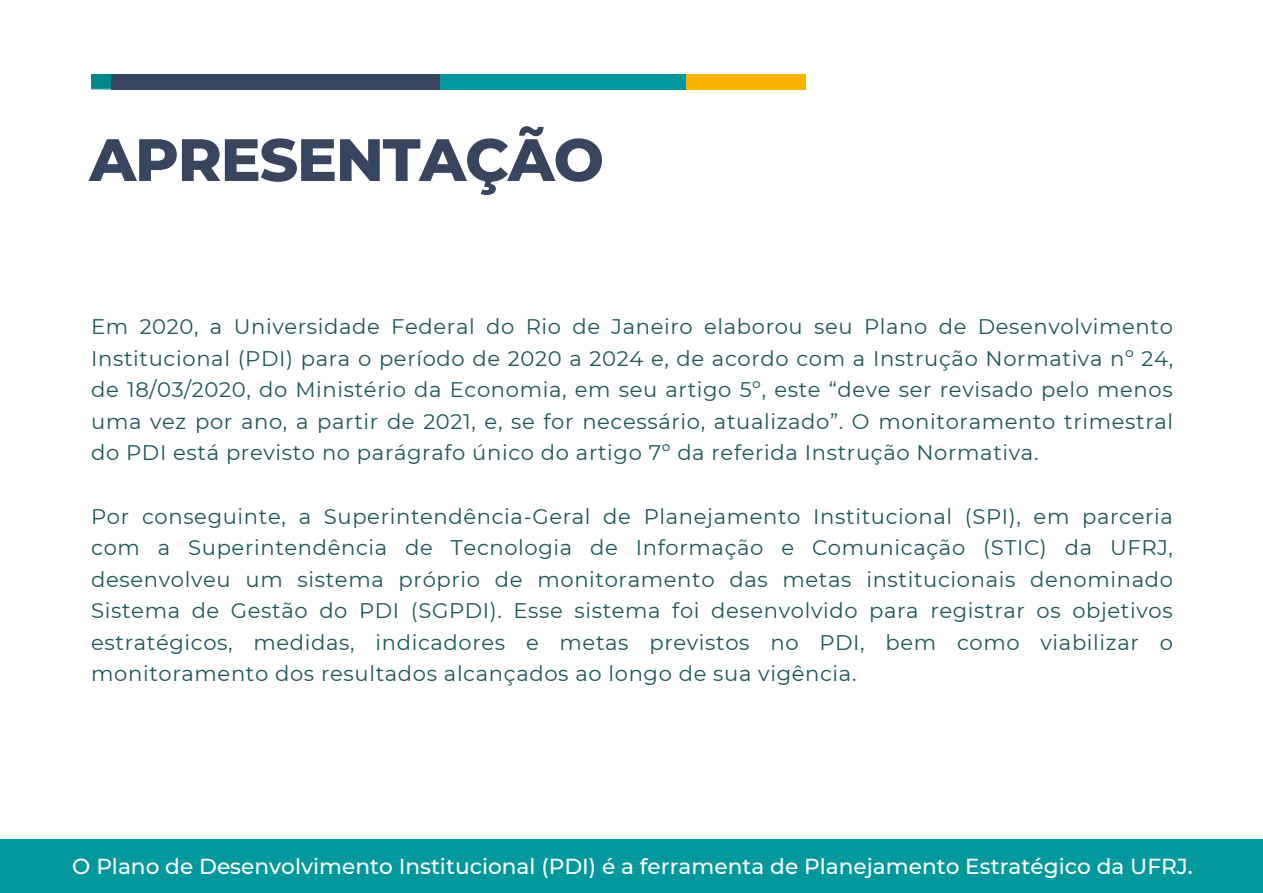
<style>
.page{position:relative;width:1263px;height:893px;background:#fff}
.page>*{position:absolute;margin:0;border:0;box-sizing:border-box;transform-origin:0 0}
.t1{font:800 59.62px "Montserrat";letter-spacing:-.02em;color:#38455f}
.t2{font:500 21.67px "Montserrat";color:#fff}
.t3{font:21.15px/31.5px "Montserrat";letter-spacing:.03em;color:#1d5759;text-align:justify}
</style>
<div class="page">
<img style="left:91px;top:74px;width:20px;height:15px">
<div style="left:686px;top:74px;width:120px;height:15px;background:#f9b200"></div>
<div style="left:440px;top:74px;width:246px;height:15px;background:#03989e"></div>
<div style="left:111px;top:74px;width:329px;height:15px;background:#38455f"></div>
<div style="left:0;top:839px;width:1263px;height:54px;background:#03989e"></div>
<h1 class="t1" style="left:89px;top:123px;width:516px">APRESENTAÇÃO</h1>
<p class="t3" style="left:91px;top:311px;width:1083px">Em 2020, a Universidade Federal do Rio de Janeiro elaborou seu Plano de Desenvolvimento Institucional (PDI) para o período de 2020 a 2024 e, de acordo com a Instrução Normativa nº 24, de 18/03/2020, do Ministério da Economia, em seu artigo 5º, este “deve ser revisado pelo menos uma vez por ano, a partir de 2021, e, se for necessário, atualizado”. O monitoramento trimestral do PDI está previsto no parágrafo único do artigo 7º da referida Instrução Normativa.</p>
<p class="t3" style="left:91px;top:500px;width:1083px">Por conseguinte, a Superintendência-Geral de Planejamento Institucional (SPI), em parceria com a Superintendência de Tecnologia de Informação e Comunicação (STIC) da UFRJ, desenvolveu um sistema próprio de monitoramento das metas institucionais denominado Sistema de Gestão do PDI (SGPDI). Esse sistema foi desenvolvido para registrar os objetivos estratégicos, medidas, indicadores e metas previstos no PDI, bem como viabilizar o monitoramento dos resultados alcançados ao longo de sua vigência.</p>
<p class="t2" style="left:72px;top:853px;width:1122px">O Plano de Desenvolvimento Institucional (PDI) é a ferramenta de Planejamento Estratégico da UFRJ.</p>
</div>
